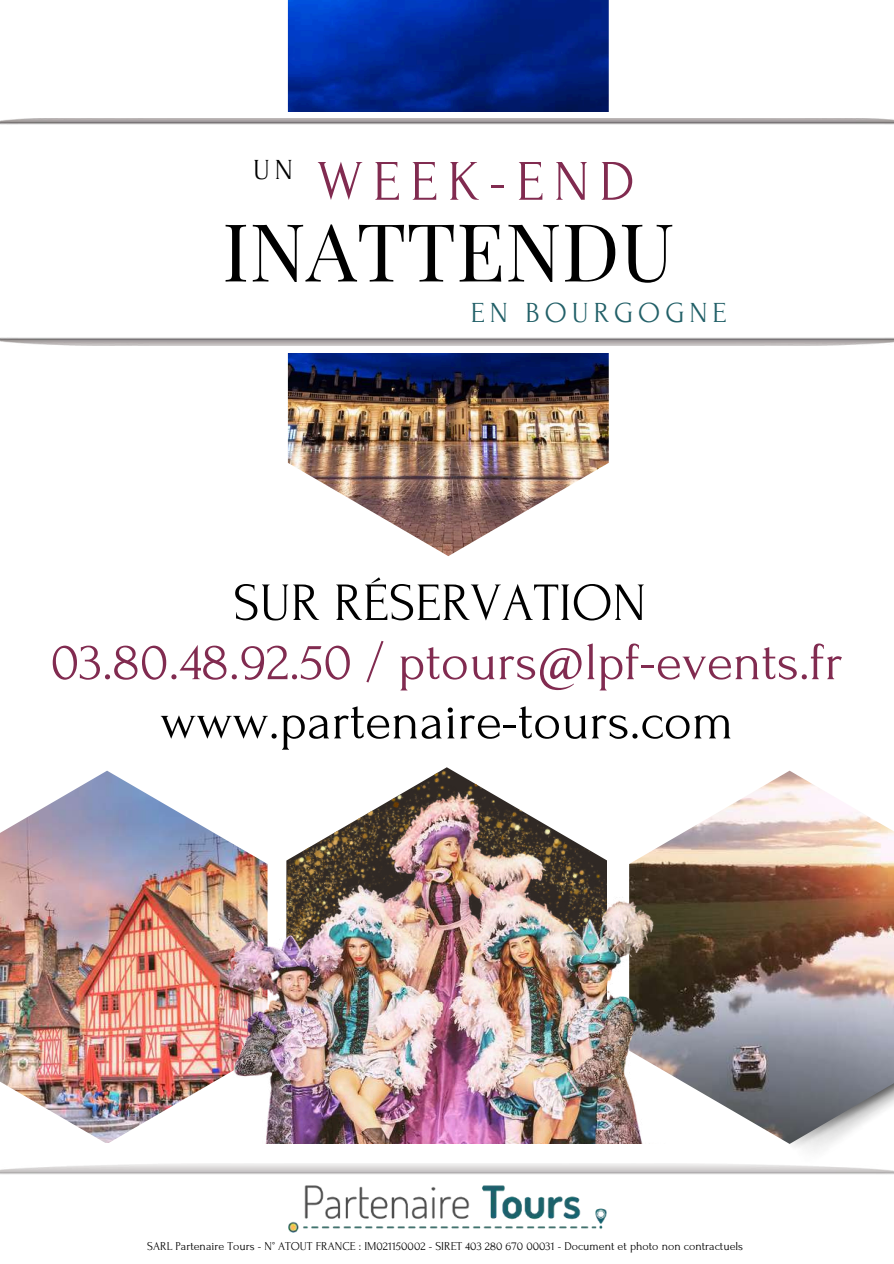
<style>
.page{position:relative;width:894px;height:1264px;background:#fff}
.page>*{position:absolute;margin:0;border:0;box-sizing:border-box;transform-origin:0 0}
.t1{font:80.1px "Playfair Display";color:#000}
.t2{font:57.15px "Forum";letter-spacing:.17em;color:#812b50}
.t3{font:53.7px "Forum";color:#000}
.t4{font:53.7px "Forum";color:#812b50}
.t5{font:29.1px "Forum";letter-spacing:.17em;color:#226068}
.t6{font:29.1px "Forum";color:#000}
.t7{font:12px "Forum";color:#000}
</style>
<div class="page">
<img style="left:0;top:770px;width:210px;height:373px">
<img style="left:788px;top:1143px;width:43px;height:8px">
<img style="left:708px;top:770px;width:185px;height:373px">
<img style="left:288px;top:0;width:320px;height:112px">
<img style="left:288px;top:353px;width:320px;height:203px">
<img style="left:288px;top:1185px;width:319px;height:48px">
<img style="left:210px;top:767px;width:498px;height:376px">
<h3 class="t6" style="left:253px;top:154px;width:42px">UN</h3>
<h2 class="t2" style="left:317px;top:151px;width:319px">WEEK-END</h2>
<h1 class="t1" style="left:222px;top:195px;width:453px">INATTENDU</h1>
<h3 class="t5" style="left:471px;top:297px;width:257px">EN BOURGOGNE</h3>
<h3 class="t3" style="left:233px;top:574px;width:414px">SUR RÉSERVATION</h3>
<h3 class="t4" style="left:51px;top:633px;width:793px">03.80.48.92.50 / ptours@lpf-events.fr</h3>
<h3 class="t3" style="left:160px;top:692px;width:574px">www.partenaire-tours.com</h3>
<p class="t7" style="left:147px;top:1239px;width:597px">SARL Partenaire Tours - N° ATOUT FRANCE : IM021150002 - SIRET 403 280 670 00031 - Document et photo non contractuels</p>
</div>
